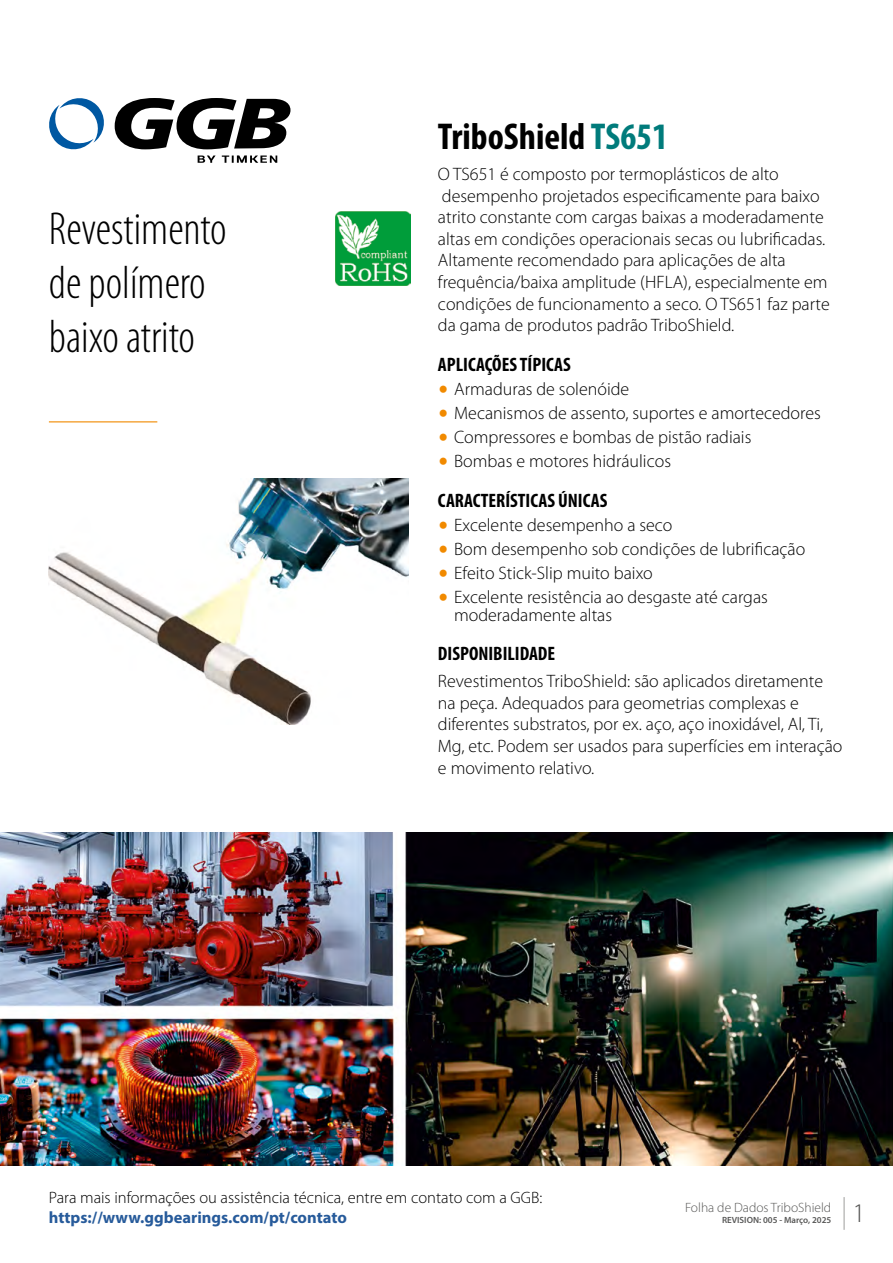
<style>
.page{position:relative;width:893px;height:1263px;background:#fff}
.page>*{position:absolute;margin:0;border:0;box-sizing:border-box;transform-origin:0 0}
.t1{font:300 condensed 46.5px/54px "Myriad Pro";color:#000}
.t2{font:700 condensed 37.5px "Myriad Pro";color:#000}
.t3{font:300 27px "Myriad Pro";color:#575756}
.t4{font:700 condensed 19.5px "Myriad Pro";color:#000}
.t5{font:300 18px/21.6px "Myriad Pro";color:#000}
.t6{font:300 16.5px "Myriad Pro";color:#000}
.t7{font:700 16.5px "Myriad Pro";color:#275b9b}
.t8{font:300 13.5px "Myriad Pro";color:#575756}
.t9{font:600 9px "Myriad Pro";color:#575756}
.s1{color:#007b7b}
.s2{color:#f18a00}
</style>
<div class="page">
<svg style="left:198px;top:155px;width:79px;height:8px"></svg>
<svg style="left:49px;top:98px;width:55px;height:52px"></svg>
<svg style="left:115px;top:98px;width:175px;height:51px"></svg>
<img style="left:336px;top:211px;width:75px;height:75px">
<hr style="left:49px;top:421px;width:108px;height:1px;background:#f18a00">
<img style="left:49px;top:479px;width:360px;height:246px">
<img style="left:0;top:832px;width:893px;height:333px">
<hr style="left:844px;top:1197px;width:1px;height:33px;background:#9d9d9c">
<h1 class="t1" style="left:49px;top:202px;width:179px">Revestimento de polímero baixo atrito</h1>
<h2 class="t2" style="left:438px;top:113px;width:232px">TriboShield <span class="s1">TS651</span></h2>
<p class="t5" style="left:438px;top:163px;width:393px">O TS651 é composto por termoplásticos de alto desempenho projetados especificamente para baixo atrito constante com cargas baixas a moderadamente altas em condições operacionais secas ou lubrificadas.<br>Altamente recomendado para aplicações de alta frequência/baixa amplitude (HFLA), especialmente em condições de funcionamento a seco. O TS651 faz parte da gama de produtos padrão TriboShield.</p>
<p class="t4" style="left:438px;top:352px;width:134px">APLICAÇÕES TÍPICAS</p>
<p class="t5" style="left:438px;top:378px;width:193px"><span class="s2">•</span> Armaduras de solenóide</p>
<p class="t5" style="left:438px;top:402px;width:384px"><span class="s2">•</span> Mecanismos de assento, suportes e amortecedores</p>
<p class="t5" style="left:438px;top:426px;width:315px"><span class="s2">•</span> Compressores e bombas de pistão radiais</p>
<p class="t5" style="left:438px;top:450px;width:235px"><span class="s2">•</span> Bombas e motores hidráulicos</p>
<p class="t4" style="left:438px;top:488px;width:171px">CARACTERÍSTICAS ÚNICAS</p>
<p class="t5" style="left:438px;top:513px;width:236px"><span class="s2">•</span> Excelente desempenho a seco</p>
<p class="t5" style="left:438px;top:537px;width:369px"><span class="s2">•</span> Bom desempenho sob condições de lubrificação</p>
<p class="t5" style="left:438px;top:561px;width:216px"><span class="s2">•</span> Efeito Stick-Slip muito baixo</p>
<p class="t5" style="left:454px;top:587px;width:315px;line-height:18px;text-indent:-16px"><span class="s2">•</span> Excelente resistência ao desgaste até cargas moderadamente altas</p>
<p class="t4" style="left:438px;top:641px;width:119px">DISPONIBILIDADE</p>
<p class="t5" style="left:438px;top:670px;width:406px">Revestimentos TriboShield: são aplicados diretamente na peça. Adequados para geometrias complexas e diferentes substratos, por ex. aço, aço inoxidável, Al, Ti, Mg, etc. Podem ser usados para superfícies em interação e movimento relativo.</p>
<p class="t6" style="left:49px;top:1187px;width:495px">Para mais informações ou assistência técnica, entre em contato com a GGB:</p>
<p class="t7" style="left:49px;top:1206px;width:299px">https://www.ggbearings.com/pt/contato</p>
<p class="t8" style="left:685px;top:1200px;width:148px">Folha de Dados TriboShield</p>
<p class="t9" style="left:722px;top:1214px;width:111px">REVISION: 005 - Março, 2025</p>
<h3 class="t3" style="left:853px;top:1197px;width:15px">1</h3>
</div>
